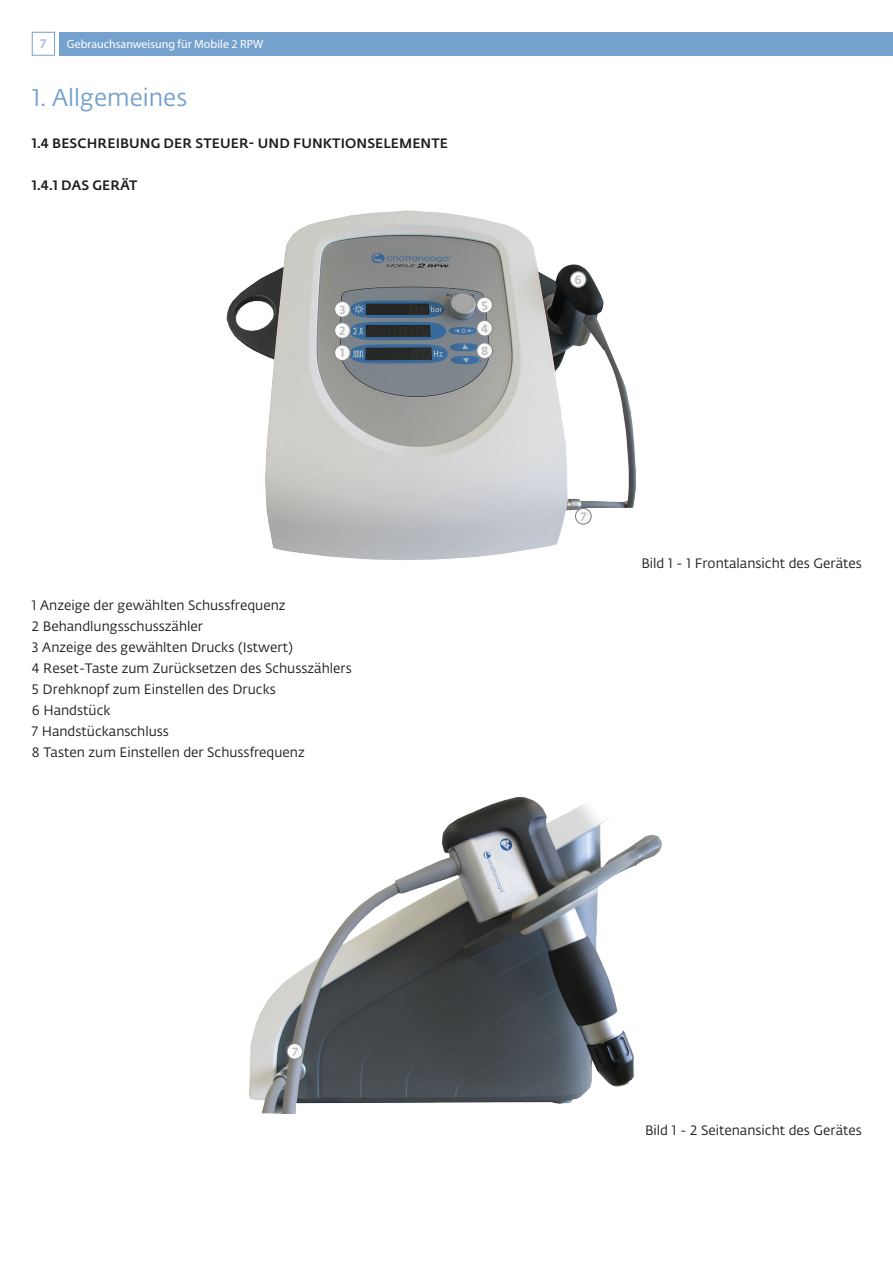
<style>
.page{position:relative;width:893px;height:1263px;background:#fff}
.page>*{position:absolute;margin:0;border:0;box-sizing:border-box;transform-origin:0 0}
.t1{font:24px "Fedra Sans Alt Pro";color:#75a1ce}
.t2{font:13.5px "Fedra Sans Alt Pro";color:#1d1d1b}
.Sub_header{font:500 13.5px "Fedra Sans Alt Pro";letter-spacing:.01em;color:#1d1d1b}
.t3{font:700 13.5px "Myriad Pro";color:#afc5e3}
.t4{font:12px "Myriad Pro";color:#fff}
.t5{font:500 11.85px "Fedra Sans Alt Pro";color:#bbb}
</style>
<div class="page">
<div style="left:59px;top:32px;width:834px;height:24px;background:#75a1ce"></div>
<div style="left:32px;top:32px;width:23px;height:24px;border:1px solid #75a1ce"></div>
<img style="left:226px;top:210px;width:411px;height:350px">
<svg style="left:335px;top:301px;width:15px;height:16px"></svg>
<div style="left:334px;top:301px;width:17px;height:17px;border:1px solid #878787;border-radius:50%"></div>
<svg style="left:335px;top:323px;width:15px;height:15px"></svg>
<div style="left:334px;top:322px;width:17px;height:17px;border:1px solid #878787;border-radius:50%"></div>
<svg style="left:335px;top:345px;width:15px;height:16px"></svg>
<div style="left:334px;top:344px;width:17px;height:17px;border:1px solid #878787;border-radius:50%"></div>
<svg style="left:477px;top:297px;width:15px;height:16px"></svg>
<div style="left:476px;top:297px;width:17px;height:16px;border:1px solid #878787;border-radius:50%"></div>
<svg style="left:477px;top:320px;width:15px;height:16px"></svg>
<div style="left:476px;top:320px;width:17px;height:17px;border:1px solid #878787;border-radius:50%"></div>
<svg style="left:477px;top:343px;width:15px;height:16px"></svg>
<div style="left:476px;top:342px;width:17px;height:17px;border:1px solid #878787;border-radius:50%"></div>
<svg style="left:570px;top:272px;width:16px;height:15px"></svg>
<div style="left:570px;top:271px;width:17px;height:17px;border:1px solid #878787;border-radius:50%"></div>
<svg style="left:575px;top:508px;width:16px;height:16px"></svg>
<div style="left:575px;top:508px;width:17px;height:17px;border:1px solid #878787;border-radius:50%"></div>
<img style="left:249px;top:797px;width:413px;height:317px">
<svg style="left:287px;top:1043px;width:16px;height:16px"></svg>
<div style="left:286px;top:1043px;width:17px;height:17px;border:1px solid #878787;border-radius:50%"></div>
<p class="t3" style="left:40px;top:35px;width:9px">7</p>
<p class="t4" style="left:67px;top:37px;width:198px">Gebrauchsanweisung für Mobile 2 RPW</p>
<p class="t1" style="left:32px;top:81px;width:157px">1. Allgemeines</p>
<p class="Sub_header" style="left:32px;top:133px;width:418px">1.4 BESCHREIBUNG DER STEUER- UND FUNKTIONSELEMENTE</p>
<p class="Sub_header" style="left:32px;top:175px;width:107px">1.4.1 DAS GERÄT</p>
<p class="t5" style="left:339px;top:301px;width:8px">3</p>
<p class="t5" style="left:339px;top:322px;width:8px">2</p>
<p class="t5" style="left:340px;top:344px;width:6px">1</p>
<p class="t5" style="left:481px;top:296px;width:8px">5</p>
<p class="t5" style="left:481px;top:320px;width:9px">4</p>
<p class="t5" style="left:481px;top:342px;width:9px">8</p>
<p class="t2" style="left:32px;top:596px;width:255px">1 Anzeige der gewählten Schussfrequenz</p>
<p class="t2" style="left:32px;top:617px;width:173px">2 Behandlungsschusszähler</p>
<p class="t2" style="left:32px;top:638px;width:262px">3 Anzeige des gewählten Drucks (Istwert)</p>
<p class="t2" style="left:32px;top:659px;width:321px">4 Reset-Taste zum Zurücksetzen des Schusszählers</p>
<p class="t2" style="left:32px;top:680px;width:245px">5 Drehknopf zum Einstellen des Drucks</p>
<p class="t2" style="left:32px;top:701px;width:80px">6 Handstück</p>
<p class="t2" style="left:32px;top:722px;width:138px">7 Handstückanschluss</p>
<p class="t2" style="left:32px;top:743px;width:274px">8 Tasten zum Einstellen der Schussfrequenz</p>
<p class="t5" style="left:575px;top:271px;width:9px">6</p>
<p class="t5" style="left:580px;top:508px;width:7px">7</p>
<p class="t2" style="left:641px;top:554px;width:222px">Bild 1 - 1 Frontalansicht des Gerätes</p>
<p class="t5" style="left:292px;top:1043px;width:7px">7</p>
<p class="t2" style="left:645px;top:1121px;width:218px">Bild 1 - 2 Seitenansicht des Gerätes</p>
</div>
